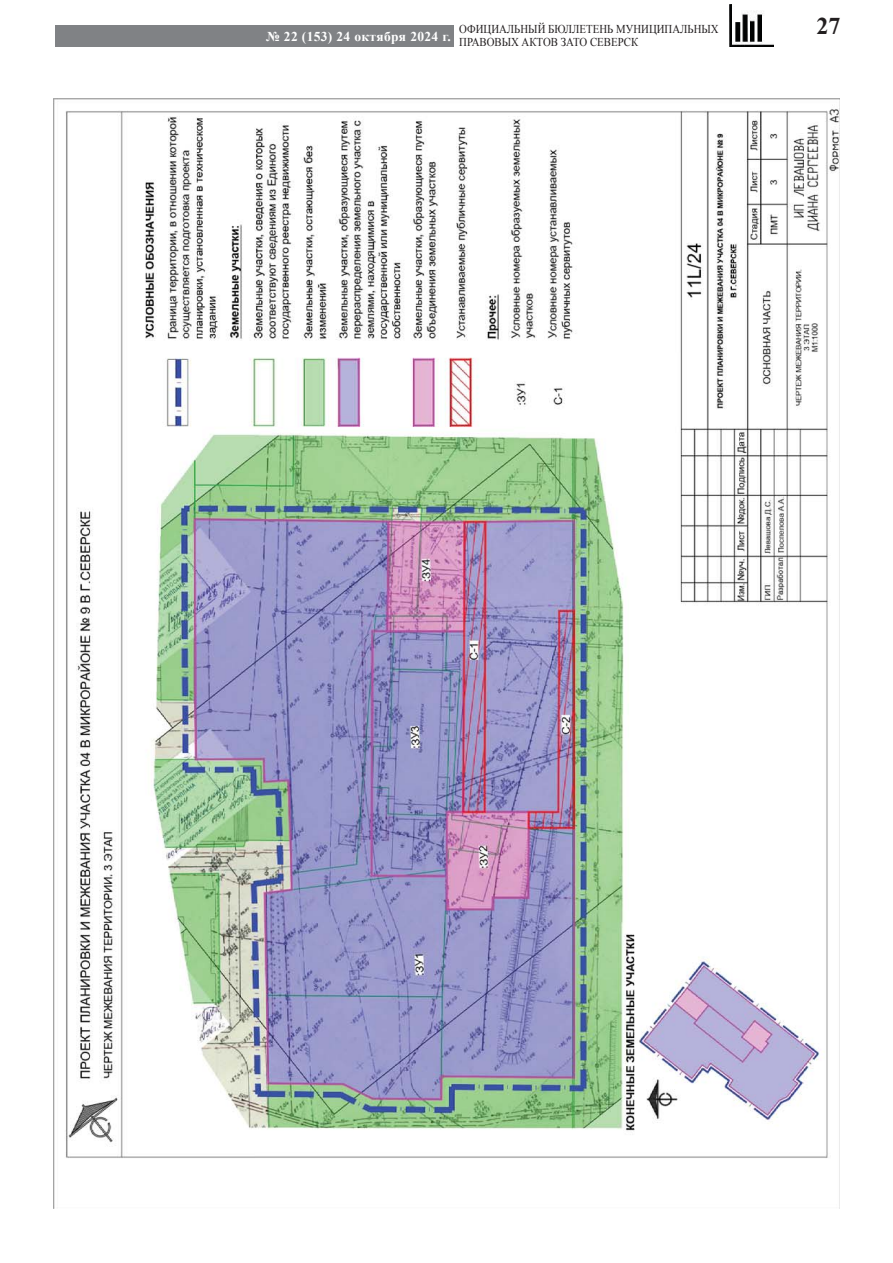
<style>
.page{position:relative;width:893px;height:1263px;background:#fff}
.page>*{position:absolute;margin:0;border:0;box-sizing:border-box;transform-origin:0 0}
.t1{font:700 24px "Times New Roman";color:#231f20}
.t2{font:700 13.5px "Times New Roman";letter-spacing:.025em;color:#fff}
.t3{font:12px "Times New Roman";color:#231f20;scale:.9 1}
</style>
<div class="page">
<div style="left:55px;top:25px;width:398px;height:22px;background:#808285"></div>
<img style="left:729px;top:5px;width:44px;height:41px">
<img style="left:54px;top:99px;width:785px;height:1110px">
<p class="t2" style="left:266px;top:29px;width:186px">№ 22 (153) 24 октября 2024 г.</p>
<p class="t3" style="left:459px;top:22px;width:290px">ОФИЦИАЛЬНЫЙ БЮЛЛЕТЕНЬ МУНИЦИПАЛЬНЫХ</p>
<h1 class="t1" style="left:816px;top:12px;width:25px">27</h1>
<p class="t3" style="left:459px;top:36px;width:200px">ПРАВОВЫХ АКТОВ ЗАТО СЕВЕРСК</p>
</div>
